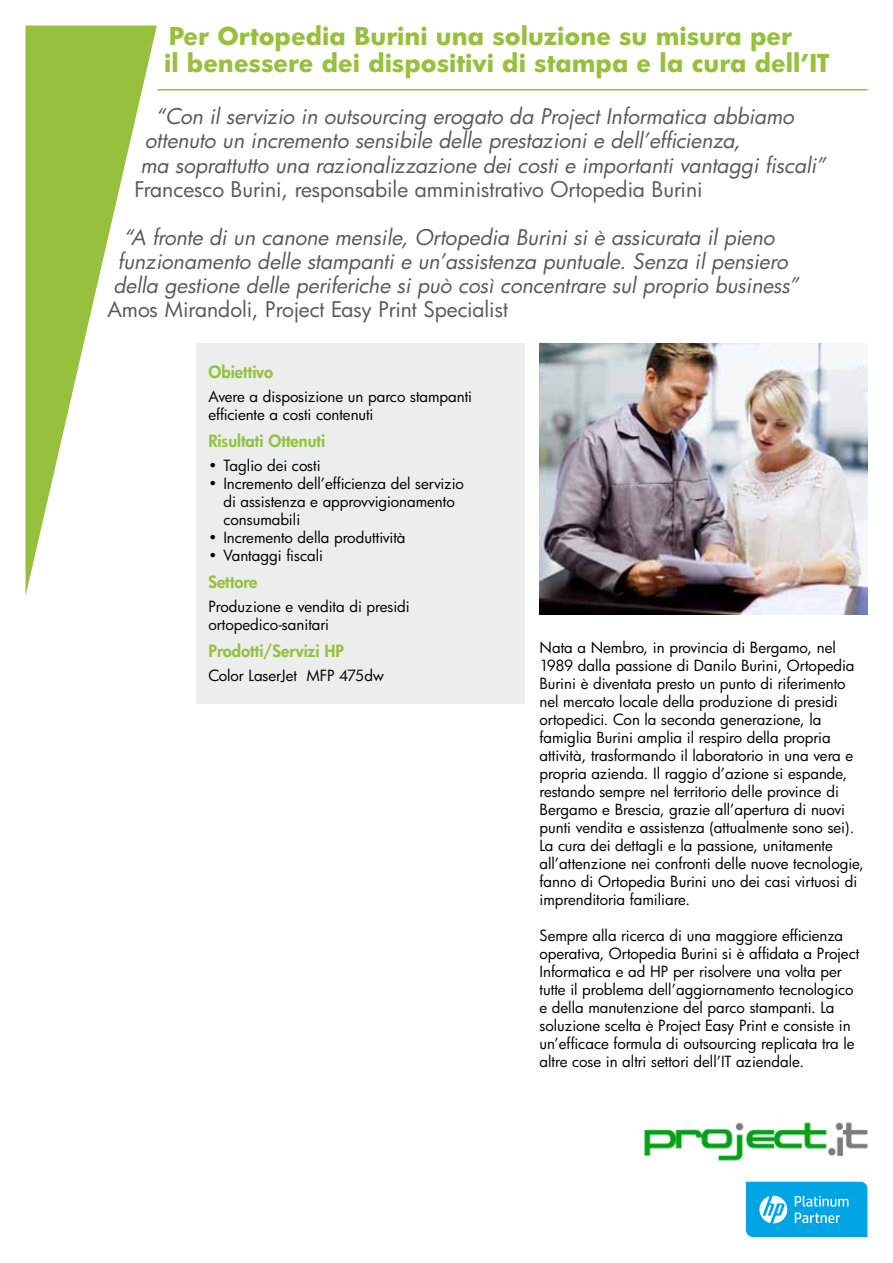
<style>
.page{position:relative;width:893px;height:1263px;background:#fff}
.page>*{position:absolute;margin:0;border:0;box-sizing:border-box;transform-origin:0 0}
.t1{font:700 24px/27px "HP Futura";color:#96c03d}
.t2{font:italic 21px/24px "HP Futura";color:#5a5a5a}
.t3{font:21px "HP Futura";color:#5a5a5a}
.t4{font:800 16.5px "HP Futura";color:#96c03d}
.t5{font:15px/18px "HP Futura";color:#000}
</style>
<div class="page">
<svg style="left:26px;top:26px;width:131px;height:568px"></svg>
<hr style="left:157px;top:89px;width:710px;height:2px;background:#96c03d">
<div style="left:196px;top:343px;width:329px;height:361px;background:#eceded"></div>
<img style="left:539px;top:343px;width:328px;height:271px">
<img style="left:644px;top:1122px;width:224px;height:39px">
<svg style="left:746px;top:1182px;width:121px;height:55px"></svg>
<h1 class="t1" style="left:164px;top:22px;width:667px">Per Ortopedia Burini una soluzione su misura per<br>il benessere dei dispositivi di stampa e la cura dell’IT</h1>
<h2 class="t2" style="left:140px;top:104px;width:686px;text-indent:15px">“Con il servizio in outsourcing erogato da Project Informatica abbiamo ottenuto un incremento sensibile delle prestazioni e dell’efficienza,<br>ma soprattutto una razionalizzazione dei costi e importanti vantaggi fiscali”</h2>
<h2 class="t3" style="left:134px;top:175px;width:570px">Francesco Burini, responsabile amministrativo Ortopedia Burini</h2>
<h2 class="t2" style="left:113px;top:224px;width:686px;text-indent:10px">“A fronte di un canone mensile, Ortopedia Burini si è assicurata il pieno funzionamento delle stampanti e un’assistenza puntuale. Senza il pensiero della gestione delle periferiche si può così concentrare sul proprio business”</h2>
<h2 class="t3" style="left:107px;top:295px;width:402px">Amos Mirandoli, Project Easy Print Specialist</h2>
<p class="t4" style="left:208px;top:360px;width:66px">Obiettivo</p>
<p class="t5" style="left:208px;top:387px;width:265px">Avere a disposizione un parco stampanti efficiente a costi contenuti</p>
<p class="t4" style="left:208px;top:429px;width:118px">Risultati Ottenuti</p>
<p class="t5" style="left:208px;top:456px;width:114px">• Taglio dei costi</p>
<p class="t5" style="left:223px;top:474px;width:242px;text-indent:-15px">• Incremento dell’efficienza del servizio di assistenza e approvvigionamento consumabili</p>
<p class="t5" style="left:208px;top:528px;width:199px">• Incremento della produttività</p>
<p class="t5" style="left:208px;top:546px;width:116px">• Vantaggi fiscali</p>
<p class="t4" style="left:208px;top:570px;width:51px">Settore</p>
<p class="t5" style="left:208px;top:597px;width:203px">Produzione e vendita di presidi ortopedico-sanitari</p>
<p class="t4" style="left:208px;top:639px;width:137px">Prodotti/Servizi HP</p>
<p class="t5" style="left:208px;top:666px;width:177px">Color LaserJet MFP 475dw</p>
<p class="t5" style="left:539px;top:639px;width:326px">Nata a Nembro, in provincia di Bergamo, nel 1989 dalla passione di Danilo Burini, Ortopedia Burini è diventata presto un punto di riferimento nel mercato locale della produzione di presidi ortopedici. Con la seconda generazione, la famiglia Burini amplia il respiro della propria attività, trasformando il laboratorio in una vera e propria azienda. Il raggio d’azione si espande, restando sempre nel territorio delle province di Bergamo e Brescia, grazie all’apertura di nuovi punti vendita e assistenza (attualmente sono sei).<br>La cura dei dettagli e la passione, unitamente all’attenzione nei confronti delle nuove tecnologie, fanno di Ortopedia Burini uno dei casi virtuosi di imprenditoria familiare.</p>
<p class="t5" style="left:539px;top:927px;width:321px">Sempre alla ricerca di una maggiore efficienza operativa, Ortopedia Burini si è affidata a Project Informatica e ad HP per risolvere una volta per tutte il problema dell’aggiornamento tecnologico e della manutenzione del parco stampanti. La soluzione scelta è Project Easy Print e consiste in un’efficace formula di outsourcing replicata tra le altre cose in altri settori dell’IT aziendale.</p>
</div>
